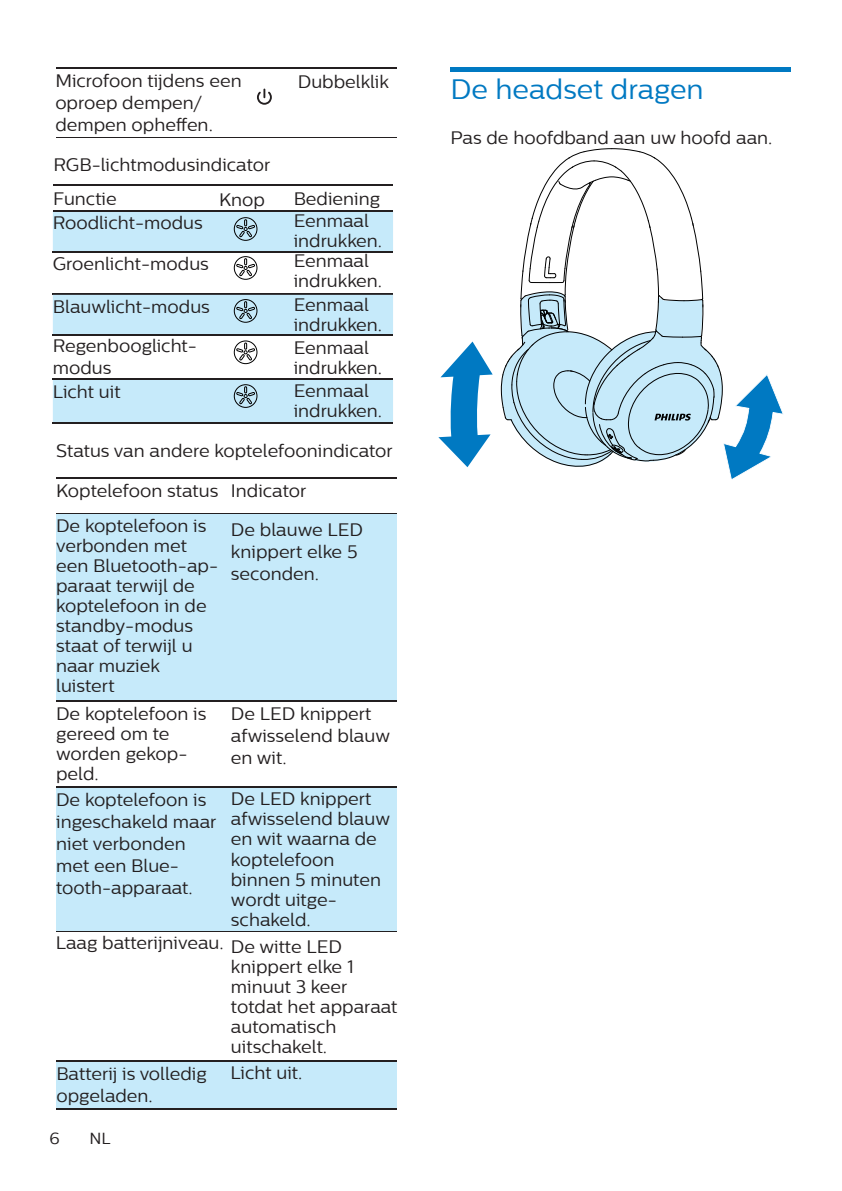
<style>
.page{position:relative;width:842px;height:1191px;background:#fff}
.page>*{position:absolute;margin:0;border:0;box-sizing:border-box;transform-origin:0 0}
.t1{font:28px "Centrale Sans";color:#0079c2}
.t2{font:18px/20px "Centrale Sans";color:#231f20}
.t3{font:16px "Centrale Sans";color:#231f20}
</style>
<div class="page">
<hr style="left:56px;top:67px;width:139px;height:1px;background:#231f20">
<hr style="left:195px;top:67px;width:84px;height:1px;background:#231f20">
<hr style="left:279px;top:67px;width:118px;height:1px;background:#231f20">
<hr style="left:56px;top:137px;width:139px;height:1px;background:#231f20">
<hr style="left:195px;top:137px;width:84px;height:1px;background:#231f20">
<hr style="left:279px;top:137px;width:118px;height:1px;background:#231f20">
<div style="left:221px;top:1061px;width:176px;height:47px;background:#c6eafa"></div>
<div style="left:56px;top:1061px;width:165px;height:47px;background:#c6eafa"></div>
<div style="left:221px;top:788px;width:176px;height:143px;background:#c6eafa"></div>
<div style="left:56px;top:788px;width:165px;height:143px;background:#c6eafa"></div>
<div style="left:221px;top:513px;width:176px;height:187px;background:#c6eafa"></div>
<div style="left:56px;top:513px;width:165px;height:187px;background:#c6eafa"></div>
<hr style="left:56px;top:477px;width:165px;height:1px;background:#231f20">
<hr style="left:221px;top:477px;width:176px;height:1px;background:#231f20">
<hr style="left:56px;top:512px;width:165px;height:1px;background:#231f20">
<hr style="left:221px;top:512px;width:176px;height:1px;background:#231f20">
<hr style="left:56px;top:700px;width:165px;height:1px;background:#231f20">
<hr style="left:221px;top:700px;width:176px;height:1px;background:#231f20">
<hr style="left:56px;top:786px;width:165px;height:1px;background:#231f20">
<hr style="left:221px;top:786px;width:176px;height:1px;background:#231f20">
<hr style="left:56px;top:931px;width:165px;height:1px;background:#231f20">
<hr style="left:221px;top:931px;width:176px;height:1px;background:#231f20">
<hr style="left:56px;top:1060px;width:165px;height:1px;background:#231f20">
<hr style="left:221px;top:1060px;width:176px;height:1px;background:#231f20">
<hr style="left:56px;top:1108px;width:165px;height:1px;background:#231f20">
<hr style="left:221px;top:1108px;width:176px;height:1px;background:#231f20">
<hr style="left:450px;top:67px;width:341px;height:4px;background:#0079c2">
<svg style="left:438px;top:341px;width:55px;height:126px"></svg>
<hr style="left:53px;top:185px;width:133px;height:1px;background:#231f20">
<hr style="left:186px;top:185px;width:98px;height:1px;background:#231f20">
<hr style="left:284px;top:185px;width:109px;height:1px;background:#231f20">
<hr style="left:53px;top:210px;width:133px;height:1px;background:#231f20">
<hr style="left:186px;top:210px;width:98px;height:1px;background:#231f20">
<hr style="left:284px;top:210px;width:109px;height:1px;background:#231f20">
<hr style="left:53px;top:251px;width:340px;height:1px;background:#231f20">
<svg style="left:257px;top:89px;width:15px;height:16px"></svg>
<div style="left:53px;top:211px;width:340px;height:40px;background:#c6eafa"></div>
<div style="left:234px;top:217px;width:23px;height:24px;border:1px solid #000;border-radius:50%"></div>
<hr style="left:53px;top:294px;width:340px;height:1px;background:#231f20">
<svg style="left:235px;top:258px;width:20px;height:19px"></svg>
<div style="left:234px;top:256px;width:23px;height:24px;border:1px solid #000;border-radius:50%"></div>
<hr style="left:53px;top:335px;width:340px;height:1px;background:#231f20">
<div style="left:53px;top:295px;width:340px;height:40px;background:#c6eafa"></div>
<div style="left:234px;top:299px;width:23px;height:24px;border:1px solid #000;border-radius:50%"></div>
<hr style="left:53px;top:422px;width:340px;height:1px;background:#231f20">
<div style="left:53px;top:380px;width:340px;height:42px;background:#c6eafa"></div>
<div style="left:234px;top:384px;width:23px;height:24px;border:1px solid #000;border-radius:50%"></div>
<hr style="left:53px;top:379px;width:340px;height:1px;background:#231f20">
<svg style="left:235px;top:342px;width:20px;height:20px"></svg>
<div style="left:234px;top:340px;width:23px;height:24px;border:1px solid #000;border-radius:50%"></div>
<svg style="left:501px;top:148px;width:282px;height:332px"></svg>
<p class="t2" style="left:55px;top:70px;width:188px;line-height:22px">Microfoon tijdens een oproep dempen/ dempen opheffen.</p>
<p class="t2" style="left:54px;top:154px;width:218px">RGB-lichtmodusindicator</p>
<p class="t2" style="left:298px;top:72px;width:93px">Dubbelklik</p>
<p class="t2" style="left:53px;top:185px;width:151px;line-height:24.8px">Functie<br>Roodlicht-modus</p>
<p class="t2" style="left:219px;top:189px;width:48px">Knop</p>
<p class="t2" style="left:294px;top:188px;width:88px">Bediening</p>
<p class="t2" style="left:294px;top:210px;width:90px">Eenmaal indrukken.</p>
<p class="t2" style="left:53px;top:254px;width:158px">Groenlicht-modus</p>
<p class="t2" style="left:294px;top:250px;width:90px">Eenmaal indrukken.</p>
<p class="t2" style="left:53px;top:297px;width:159px">Blauwlicht-modus</p>
<p class="t2" style="left:294px;top:295px;width:90px">Eenmaal indrukken.</p>
<p class="t2" style="left:53px;top:334px;width:146px;line-height:22px">Regenbooglicht&shy;modus</p>
<p class="t2" style="left:294px;top:337px;width:90px">Eenmaal indrukken.</p>
<p class="t2" style="left:53px;top:382px;width:69px">Licht uit</p>
<p class="t2" style="left:294px;top:380px;width:90px">Eenmaal indrukken.</p>
<p class="t2" style="left:56px;top:440px;width:338px">Status van andere koptelefoonindicator</p>
<p class="t2" style="left:56px;top:480px;width:252px">Koptelefoon status Indicator</p>
<p class="t2" style="left:56px;top:516px;width:164px">De koptelefoon is verbonden met een Bluetooth-ap&shy;paraat terwijl de koptelefoon in de standby-modus staat of terwijl u naar muziek luistert</p>
<p class="t2" style="left:56px;top:703px;width:152px">De koptelefoon is gereed om te worden gekop&shy;peld.</p>
<p class="t2" style="left:231px;top:702px;width:161px;line-height:22px">De LED knippert afwisselend blauw en wit.</p>
<p class="t2" style="left:231px;top:518px;width:134px;line-height:22px">De blauwe LED knippert elke 5 seconden.</p>
<p class="t2" style="left:56px;top:788px;width:162px;line-height:22px">De koptelefoon is ingeschakeld maar niet verbonden met een Blue&shy;tooth-apparaat.</p>
<p class="t2" style="left:231px;top:789px;width:161px">De LED knippert afwisselend blauw en wit waarna de koptelefoon binnen 5 minuten wordt uitge&shy;schakeld.</p>
<p class="t2" style="left:231px;top:936px;width:168px">De witte LED knippert elke 1 minuut 3 keer totdat het apparaat automatisch uitschakelt.</p>
<p class="t2" style="left:56px;top:932px;width:169px">Laag batterijniveau.</p>
<p class="t2" style="left:56px;top:1062px;width:152px;line-height:22px">Batterij is volledig opgeladen.</p>
<p class="t3" style="left:49px;top:1129px;width:12px">6</p>
<p class="t3" style="left:89px;top:1129px;width:23px">NL</p>
<p class="t2" style="left:230px;top:1062px;width:74px">Licht uit.</p>
<h1 class="t1" style="left:450px;top:73px;width:255px">De headset dragen</h1>
<p class="t2" style="left:450px;top:128px;width:324px">Pas de hoofdband aan uw hoofd aan.</p>
</div>
